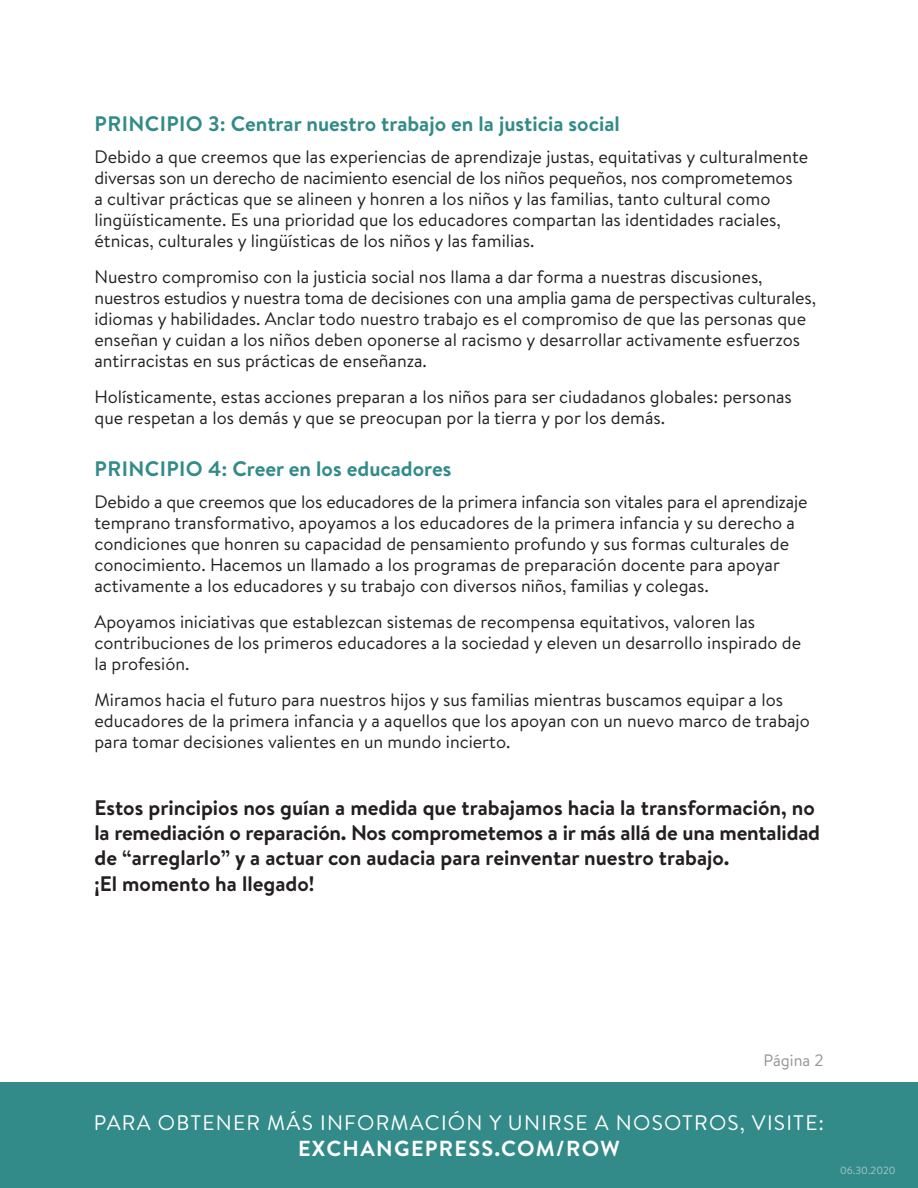
<style>
.page{position:relative;width:918px;height:1188px;background:#fff}
.page>*{position:absolute;margin:0;border:0;box-sizing:border-box;transform-origin:0 0}
.t1{font:700 21.75px "Brandon Text";letter-spacing:.06em;color:#fff}
.t2{font:700 21px/25.2px "Brandon Text";color:#231f20}
.t3{font:700 21px "Brandon Text";color:#328b89}
.t4{font:21px "Brandon Text";letter-spacing:.06em;color:#fff}
.t5{font:18px/21px "Brandon Text";color:#231f20}
.t6{font:16.5px "Brandon Text";color:#939598}
.t7{font:10.5px "Brandon Text";color:#a9c6c6}
</style>
<div class="page">
<div style="left:0;top:1082px;width:918px;height:106px;background:#328b89"></div>
<p class="t3" style="left:95px;top:109px;width:527px">PRINCIPIO 3: Centrar nuestro trabajo en la justicia social</p>
<p class="t5" style="left:94px;top:145px;width:715px">Debido a que creemos que las experiencias de aprendizaje justas, equitativas y culturalmente diversas son un derecho de nacimiento esencial de los niños pequeños, nos comprometemos<br>a cultivar prácticas que se alineen y honren a los niños y las familias, tanto cultural como lingüísticamente. Es una prioridad que los educadores compartan las identidades raciales, étnicas, culturales y lingüísticas de los niños y las familias.</p>
<p class="t5" style="left:94px;top:266px;width:723px">Nuestro compromiso con la justicia social nos llama a dar forma a nuestras discusiones, nuestros estudios y nuestra toma de decisiones con una amplia gama de perspectivas culturales, idiomas y habilidades. Anclar todo nuestro trabajo es el compromiso de que las personas que enseñan y cuidan a los niños deben oponerse al racismo y desarrollar activamente esfuerzos antirracistas en sus prácticas de enseñanza.</p>
<p class="t5" style="left:94px;top:386px;width:699px">Holísticamente, estas acciones preparan a los niños para ser ciudadanos globales: personas que respetan a los demás y que se preocupan por la tierra y por los demás.</p>
<p class="t3" style="left:95px;top:454px;width:358px">PRINCIPIO 4: Creer en los educadores</p>
<p class="t5" style="left:94px;top:490px;width:715px">Debido a que creemos que los educadores de la primera infancia son vitales para el aprendizaje temprano transformativo, apoyamos a los educadores de la primera infancia y su derecho a condiciones que honren su capacidad de pensamiento profundo y sus formas culturales de conocimiento. Hacemos un llamado a los programas de preparación docente para apoyar activamente a los educadores y su trabajo con diversos niños, familias y colegas.</p>
<p class="t5" style="left:94px;top:611px;width:708px">Apoyamos iniciativas que establezcan sistemas de recompensa equitativos, valoren las contribuciones de los primeros educadores a la sociedad y eleven un desarrollo inspirado de la profesión.</p>
<p class="t5" style="left:94px;top:689px;width:717px">Miramos hacia el futuro para nuestros hijos y sus familias mientras buscamos equipar a los educadores de la primera infancia y a aquellos que los apoyan con un nuevo marco de trabajo para tomar decisiones valientes en un mundo incierto.</p>
<p class="t2" style="left:94px;top:795px;width:727px">Estos principios nos guían a medida que trabajamos hacia la transformación, no la remediación o reparación. Nos comprometemos a ir más allá de una mentalidad de “arreglarlo” y a actuar con audacia para reinventar nuestro trabajo.<br>¡El momento ha llegado!</p>
<p class="t6" style="left:764px;top:1049px;width:61px">Página 2</p>
<p class="t4" style="left:94px;top:1108px;width:732px">PARA OBTENER MÁS INFORMACIÓN Y UNIRSE A NOSOTROS, VISITE:</p>
<p class="t1" style="left:298px;top:1133px;width:323px">EXCHANGEPRESS.COM/ROW</p>
<p class="t7" style="left:840px;top:1163px;width:57px">06.30.2020</p>
</div>
